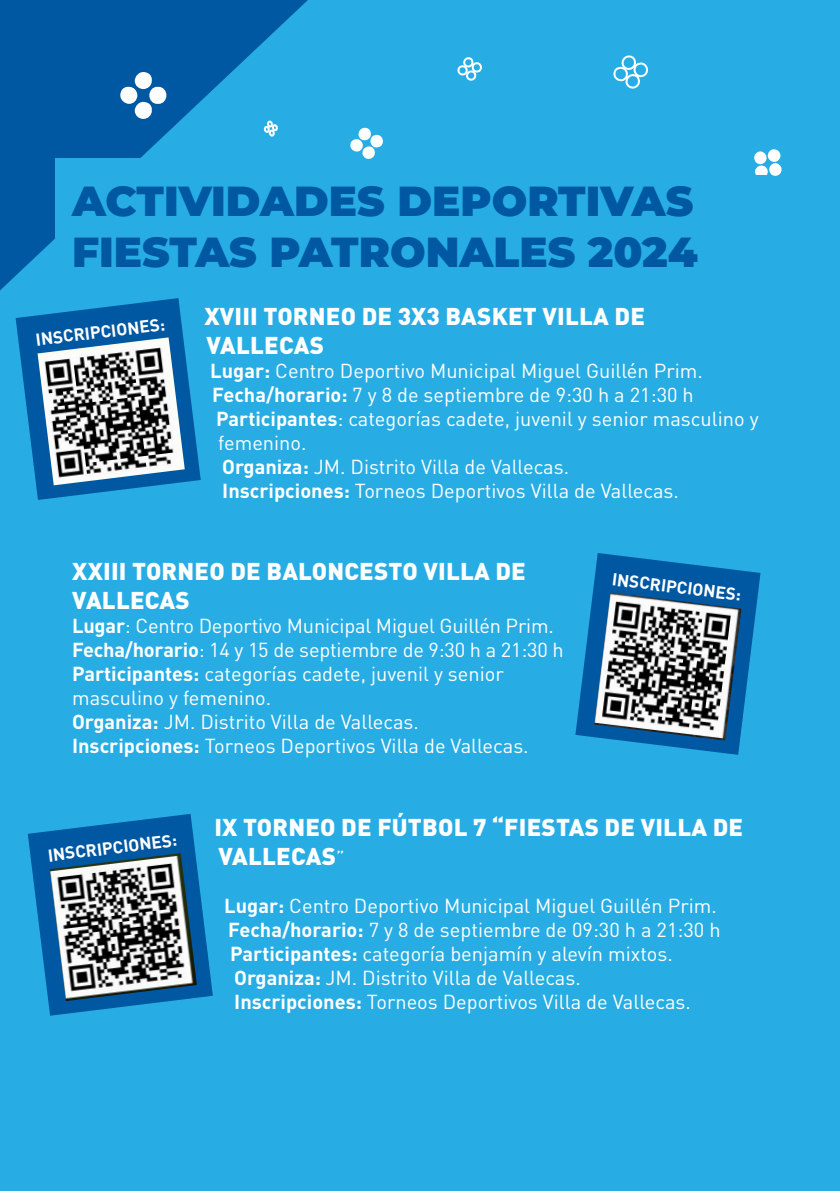
<style>
.page{position:relative;width:840px;height:1191px;background:#fff}
.page>*{position:absolute;margin:0;border:0;box-sizing:border-box;transform-origin:0 0}
.ACTUACION{font:900 42px/50.4px "Montserrat";color:#0058a2}
.ACTUACION-2{font:900 24px/28.8px "DINOT";letter-spacing:.01em;color:#fff}
.ACTUACION-3{font:20px/24px "DINOT";color:#fff}
.ACTUACION-4{font:700 17.2px "DINOT";color:#fff}
.s1{font-weight:700}
.s2{font-weight:400;font-size:20px}
</style>
<div class="page">
<div style="left:0;top:0;width:839px;height:1191px;background:#27ade4"></div>
<svg style="left:0;top:0;width:308px;height:291px;fill:#0058a2"></svg>
<div style="left:135px;top:72px;width:17px;height:17px;background:#fff;border-radius:8px"></div>
<div style="left:135px;top:102px;width:17px;height:17px;background:#fff;border-radius:8px"></div>
<div style="left:120px;top:87px;width:17px;height:17px;background:#fff;border-radius:8px"></div>
<div style="left:149px;top:87px;width:17px;height:17px;background:#fff;border-radius:8px"></div>
<svg style="left:754px;top:149px;width:27px;height:27px"></svg>
<svg style="left:350px;top:127px;width:33px;height:32px"></svg>
<svg style="left:613px;top:55px;width:35px;height:34px"></svg>
<div style="left:462px;top:57px;width:11px;height:11px;border:2px solid #fff;border-radius:4px"></div>
<div style="left:465px;top:70px;width:11px;height:11px;border:2px solid #fff;border-radius:4px"></div>
<div style="left:457px;top:65px;width:11px;height:11px;border:2px solid #fff;border-radius:4px"></div>
<svg style="left:469px;top:60px;width:13px;height:14px"></svg>
<div style="left:266px;top:120px;width:7px;height:8px;border:2px solid #fff;border-radius:50%"></div>
<div style="left:268px;top:129px;width:7px;height:8px;border:2px solid #fff;border-radius:50%"></div>
<svg style="left:262px;top:123px;width:17px;height:11px"></svg>
<div style="left:55px;top:159px;width:228px;height:177px;background:#27ade4"></div>
<div style="left:72px;top:176px;width:695px;height:943px;background:#27ade4"></div>
<svg style="left:16px;top:298px;width:185px;height:202px"></svg>
<img style="left:38px;top:337px;width:147px;height:148px">
<svg style="left:575px;top:553px;width:185px;height:202px"></svg>
<img style="left:594px;top:592px;width:147px;height:148px">
<svg style="left:28px;top:814px;width:185px;height:201px"></svg>
<img style="left:50px;top:853px;width:147px;height:148px">
<p class="ACTUACION" style="left:72px;top:174px;width:626px">ACTIVIDADES DEPORTIVAS<br>FIESTAS PATRONALES 2024</p>
<p class="ACTUACION-4" style="left:34px;top:328px;width:131px;rotate:-7deg">INSCRIPCIONES:</p>
<p class="ACTUACION-2" style="left:204px;top:301px;width:442px">XVIII TORNEO DE 3X3 BASKET VILLA DE<br>VALLECAS</p>
<p class="ACTUACION-3" style="left:210px;top:358px;width:494px"><span class="s1">Lugar:</span> Centro Deportivo Municipal Miguel Guillén Prim.</p>
<p class="ACTUACION-3" style="left:212px;top:382px;width:483px"><span class="s1">Fecha/horario:</span> 7 y 8 de septiembre de 9:30 h a 21:30 h</p>
<p class="ACTUACION-3" style="left:216px;top:406px;width:543px"><span class="s1">Participantes</span>: categorías cadete, juvenil y senior masculino y femenino.</p>
<p class="ACTUACION-3" style="left:222px;top:454px;width:348px"><span class="s1">Organiza:</span> JM. Distrito Villa de Vallecas.</p>
<p class="ACTUACION-3" style="left:222px;top:478px;width:458px"><span class="s1">Inscripciones:</span> Torneos Deportivos Villa de Vallecas.</p>
<p class="ACTUACION-2" style="left:72px;top:556px;width:455px">XXIII TORNEO DE BALONCESTO VILLA DE<br>VALLECAS</p>
<p class="ACTUACION-3" style="left:72px;top:613px;width:483px"><span class="s1">Lugar</span>: Centro Deportivo Municipal Miguel Guillén Prim.</p>
<p class="ACTUACION-3" style="left:72px;top:637px;width:493px"><span class="s1">Fecha/horario</span>: 14 y 15 de septiembre de 9:30 h a 21:30 h</p>
<p class="ACTUACION-3" style="left:72px;top:661px;width:433px"><span class="s1">Participantes:</span> categorías cadete, juvenil y senior masculino y femenino.</p>
<p class="ACTUACION-3" style="left:72px;top:709px;width:348px"><span class="s1">Organiza:</span> JM. Distrito Villa de Vallecas.</p>
<p class="ACTUACION-3" style="left:72px;top:733px;width:458px"><span class="s1">Inscripciones:</span> Torneos Deportivos Villa de Vallecas.</p>
<p class="ACTUACION-4" style="left:613px;top:567px;width:131px;rotate:7deg">INSCRIPCIONES:</p>
<p class="ACTUACION-4" style="left:46px;top:843px;width:131px;rotate:-7deg">INSCRIPCIONES:</p>
<p class="ACTUACION-2" style="left:214px;top:811px;width:530px">IX TORNEO DE FÚTBOL 7 “FIESTAS DE VILLA DE<br>VALLECAS<span class="s2">”</span></p>
<p class="ACTUACION-3" style="left:224px;top:892px;width:494px"><span class="s1">Lugar:</span> Centro Deportivo Municipal Miguel Guillén Prim.</p>
<p class="ACTUACION-3" style="left:228px;top:916px;width:493px"><span class="s1">Fecha/horario:</span> 7 y 8 de septiembre de 09:30 h a 21:30 h</p>
<p class="ACTUACION-3" style="left:230px;top:940px;width:444px"><span class="s1">Participantes:</span> categoría benjamín y alevín mixtos.</p>
<p class="ACTUACION-3" style="left:234px;top:964px;width:348px"><span class="s1">Organiza:</span> JM. Distrito Villa de Vallecas.</p>
<p class="ACTUACION-3" style="left:234px;top:988px;width:458px"><span class="s1">Inscripciones:</span> Torneos Deportivos Villa de Vallecas.</p>
</div>
